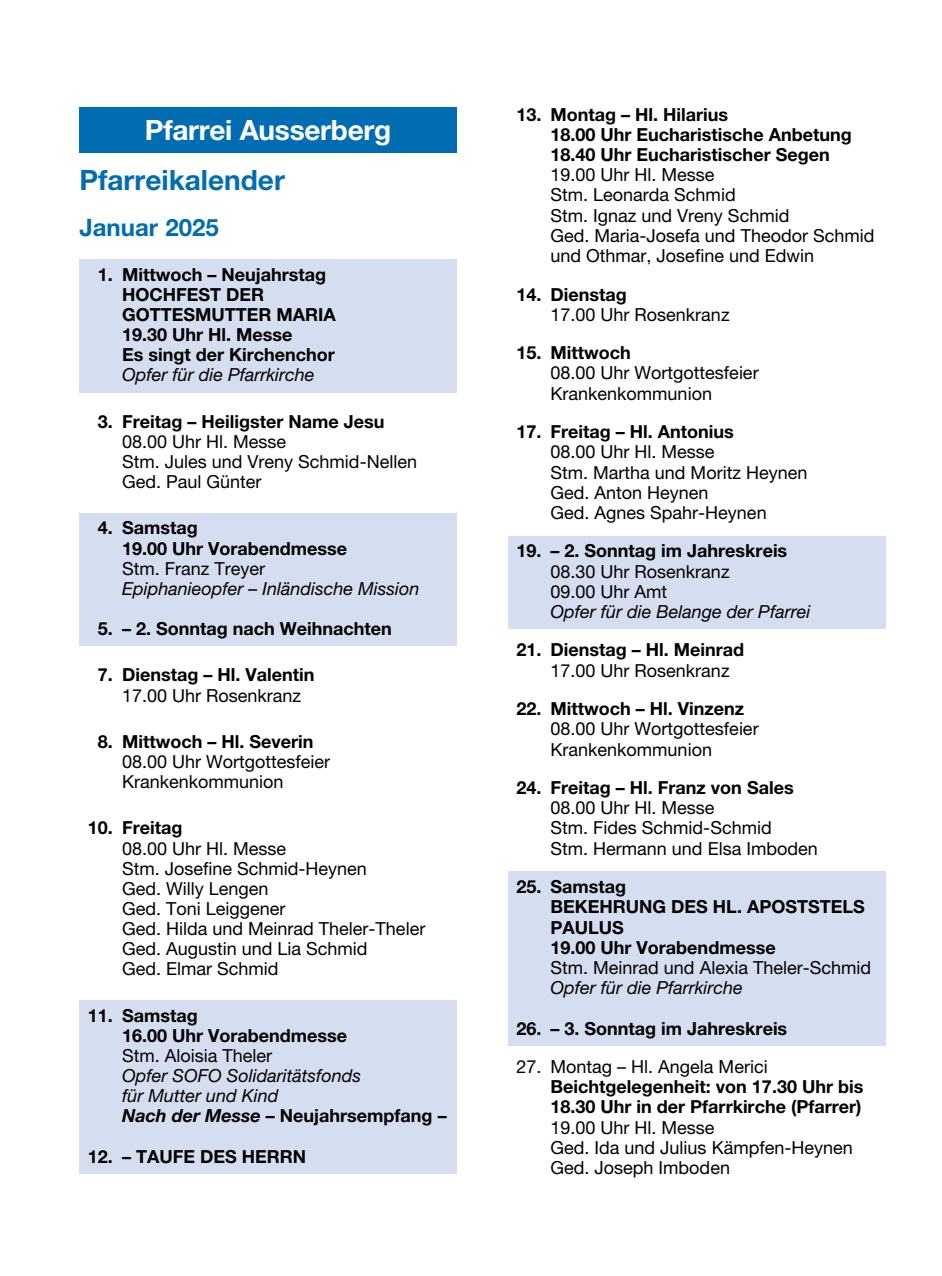
<style>
.page{position:relative;width:942px;height:1276px;background:#fff}
.page>*{position:absolute;margin:0;border:0;box-sizing:border-box;transform-origin:0 0}
.t1{font:700 28px "Helvetica Neue LT Pro";letter-spacing:-.01em;color:#fff}
.t2{font:700 28px "Helvetica Neue LT Pro";color:#006db2}
.t3{font:700 24px "Helvetica Neue LT Pro";color:#006db2}
.t4{font:18px/20.2px "Helvetica Neue LT Pro";color:#000}
.t5{font:700 18px/20.2px "Helvetica Neue LT Pro";color:#000}
.t6{font:italic 18px/20.2px "Helvetica Neue LT Pro";color:#000}
.s1{font-weight:700}
.s2{font-weight:700;font-style:normal}
</style>
<div class="page">
<div style="left:79px;top:108px;width:377px;height:45px;background:#006db2"></div>
<div style="left:79px;top:259px;width:377px;height:32px;background:#d5def1"></div>
<div style="left:79px;top:279px;width:377px;height:33px;background:#d5def1"></div>
<div style="left:79px;top:300px;width:377px;height:32px;background:#d5def1"></div>
<div style="left:79px;top:320px;width:377px;height:32px;background:#d5def1"></div>
<div style="left:79px;top:340px;width:377px;height:32px;background:#d5def1"></div>
<div style="left:79px;top:360px;width:377px;height:32px;background:#d5def1"></div>
<div style="left:79px;top:513px;width:377px;height:32px;background:#d5def1"></div>
<div style="left:79px;top:533px;width:377px;height:32px;background:#d5def1"></div>
<div style="left:79px;top:553px;width:377px;height:32px;background:#d5def1"></div>
<div style="left:79px;top:573px;width:377px;height:32px;background:#d5def1"></div>
<div style="left:79px;top:593px;width:377px;height:33px;background:#d5def1"></div>
<div style="left:79px;top:614px;width:377px;height:32px;background:#d5def1"></div>
<div style="left:79px;top:1000px;width:377px;height:32px;background:#d5def1"></div>
<div style="left:79px;top:1020px;width:377px;height:32px;background:#d5def1"></div>
<div style="left:79px;top:1040px;width:377px;height:32px;background:#d5def1"></div>
<div style="left:79px;top:1060px;width:377px;height:53px;background:#d5def1"></div>
<div style="left:79px;top:1101px;width:377px;height:32px;background:#d5def1"></div>
<div style="left:79px;top:1121px;width:377px;height:32px;background:#d5def1"></div>
<div style="left:79px;top:1141px;width:377px;height:32px;background:#d5def1"></div>
<div style="left:507px;top:536px;width:377px;height:32px;background:#d5def1"></div>
<div style="left:507px;top:556px;width:377px;height:32px;background:#d5def1"></div>
<div style="left:507px;top:576px;width:377px;height:32px;background:#d5def1"></div>
<div style="left:507px;top:596px;width:377px;height:33px;background:#d5def1"></div>
<div style="left:507px;top:871px;width:377px;height:32px;background:#d5def1"></div>
<div style="left:507px;top:891px;width:377px;height:53px;background:#d5def1"></div>
<div style="left:507px;top:932px;width:377px;height:32px;background:#d5def1"></div>
<div style="left:507px;top:952px;width:377px;height:32px;background:#d5def1"></div>
<div style="left:507px;top:972px;width:377px;height:32px;background:#d5def1"></div>
<div style="left:507px;top:993px;width:377px;height:32px;background:#d5def1"></div>
<div style="left:507px;top:1013px;width:377px;height:32px;background:#d5def1"></div>
<h1 class="t1" style="left:145px;top:112px;width:248px">Pfarrei Ausserberg</h1>
<h1 class="t2" style="left:79px;top:163px;width:207px">Pfarreikalender</h1>
<h2 class="t3" style="left:79px;top:213px;width:141px">Januar 2025</h2>
<p class="t5" style="left:122px;top:264px;width:215px;text-indent:-24px">1. Mittwoch – Neujahrstag<br>HOCHFEST DER<br>GOTTESMUTTER MARIA<br>19.30 Uhr Hl. Messe<br>Es singt der Kirchenchor</p>
<p class="t6" style="left:122px;top:365px;width:194px">Opfer für die Pfarrkirche</p>
<p class="t5" style="left:98px;top:411px;width:288px">3. Freitag – Heiligster Name Jesu</p>
<p class="t4" style="left:122px;top:431px;width:296px">08.00 Uhr Hl. Messe<br>Stm. Jules und Vreny Schmid-Nellen<br>Ged. Paul Günter</p>
<p class="t5" style="left:122px;top:517px;width:227px;text-indent:-24px">4. Samstag<br>19.00 Uhr Vorabendmesse</p>
<p class="t4" style="left:122px;top:558px;width:144px">Stm. Franz Treyer</p>
<p class="t6" style="left:122px;top:578px;width:299px">Epiphanieopfer – Inländische Mission</p>
<p class="t5" style="left:98px;top:618px;width:295px">5. – 2. Sonntag nach Weihnachten</p>
<p class="t5" style="left:98px;top:664px;width:218px">7. Dienstag – Hl. Valentin</p>
<p class="t4" style="left:122px;top:685px;width:181px">17.00 Uhr Rosenkranz</p>
<p class="t5" style="left:98px;top:731px;width:217px">8. Mittwoch – Hl. Severin</p>
<p class="t4" style="left:122px;top:751px;width:210px">08.00 Uhr Wortgottesfeier<br>Krankenkommunion</p>
<p class="t5" style="left:88px;top:817px;width:96px">10. Freitag</p>
<p class="t4" style="left:122px;top:838px;width:305px">08.00 Uhr Hl. Messe<br>Stm. Josefine Schmid-Heynen<br>Ged. Willy Lengen<br>Ged. Toni Leiggener<br>Ged. Hilda und Meinrad Theler-Theler<br>Ged. Augustin und Lia Schmid<br>Ged. Elmar Schmid</p>
<p class="t5" style="left:122px;top:1004px;width:227px;text-indent:-34px">11. Samstag<br>16.00 Uhr Vorabendmesse</p>
<p class="t4" style="left:122px;top:1045px;width:152px">Stm. Aloisia Theler</p>
<p class="t6" style="left:122px;top:1065px;width:326px">Opfer SOFO Solidaritätsfonds<br>für Mutter und Kind<br><span class="s1">Nach der Messe</span> <span class="s2">– Neujahrsempfang –</span></p>
<p class="t5" style="left:88px;top:1145px;width:220px">12. – TAUFE DES HERRN</p>
<p class="t5" style="left:550px;top:104px;width:303px;text-indent:-34px">13. Montag – Hl. Hilarius<br>18.00 Uhr Eucharistische Anbetung<br>18.40 Uhr Eucharistischer Segen</p>
<p class="t4" style="left:550px;top:164px;width:325px">19.00 Uhr Hl. Messe<br>Stm. Leonarda Schmid<br>Stm. Ignaz und Vreny Schmid<br>Ged. Maria-Josefa und Theodor Schmid und Othmar, Josefine und Edwin</p>
<p class="t5" style="left:516px;top:284px;width:112px">14. Dienstag</p>
<p class="t4" style="left:550px;top:304px;width:181px">17.00 Uhr Rosenkranz</p>
<p class="t5" style="left:516px;top:342px;width:116px">15. Mittwoch</p>
<p class="t4" style="left:550px;top:363px;width:210px">08.00 Uhr Wortgottesfeier<br>Krankenkommunion</p>
<p class="t5" style="left:516px;top:421px;width:219px">17. Freitag – Hl. Antonius</p>
<p class="t4" style="left:550px;top:441px;width:258px">08.00 Uhr Hl. Messe<br>Stm. Martha und Moritz Heynen<br>Ged. Anton Heynen<br>Ged. Agnes Spahr-Heynen</p>
<p class="t5" style="left:516px;top:540px;width:272px">19. – 2. Sonntag im Jahreskreis</p>
<p class="t4" style="left:550px;top:561px;width:181px">08.30 Uhr Rosenkranz<br>09.00 Uhr Amt</p>
<p class="t6" style="left:550px;top:601px;width:261px">Opfer für die Belange der Pfarrei</p>
<p class="t5" style="left:516px;top:639px;width:229px">21. Dienstag – Hl. Meinrad</p>
<p class="t4" style="left:550px;top:660px;width:181px">17.00 Uhr Rosenkranz</p>
<p class="t5" style="left:516px;top:698px;width:229px">22. Mittwoch – Hl. Vinzenz</p>
<p class="t4" style="left:550px;top:718px;width:210px">08.00 Uhr Wortgottesfeier<br>Krankenkommunion</p>
<p class="t5" style="left:516px;top:777px;width:279px">24. Freitag – Hl. Franz von Sales</p>
<p class="t4" style="left:550px;top:797px;width:269px">08.00 Uhr Hl. Messe<br>Stm. Fides Schmid-Schmid<br>Stm. Hermann und Elsa Imboden</p>
<p class="t5" style="left:550px;top:876px;width:316px;text-indent:-34px">25. Samstag<br>BEKEHRUNG DES HL. APOSTSTELS<br>PAULUS<br>19.00 Uhr Vorabendmesse</p>
<p class="t4" style="left:550px;top:957px;width:322px">Stm. Meinrad und Alexia Theler-Schmid</p>
<p class="t6" style="left:550px;top:977px;width:194px">Opfer für die Pfarrkirche</p>
<p class="t5" style="left:516px;top:1017px;width:272px">26. – 3. Sonntag im Jahreskreis</p>
<p class="t4" style="left:516px;top:1056px;width:253px">27. Montag – Hl. Angela Merici</p>
<p class="t5" style="left:550px;top:1076px;width:314px">Beichtgelegenheit: von 17.30 Uhr bis<br>18.30 Uhr in der Pfarrkirche (Pfarrer)</p>
<p class="t4" style="left:550px;top:1117px;width:304px">19.00 Uhr Hl. Messe<br>Ged. Ida und Julius Kämpfen-Heynen<br>Ged. Joseph Imboden</p>
</div>
